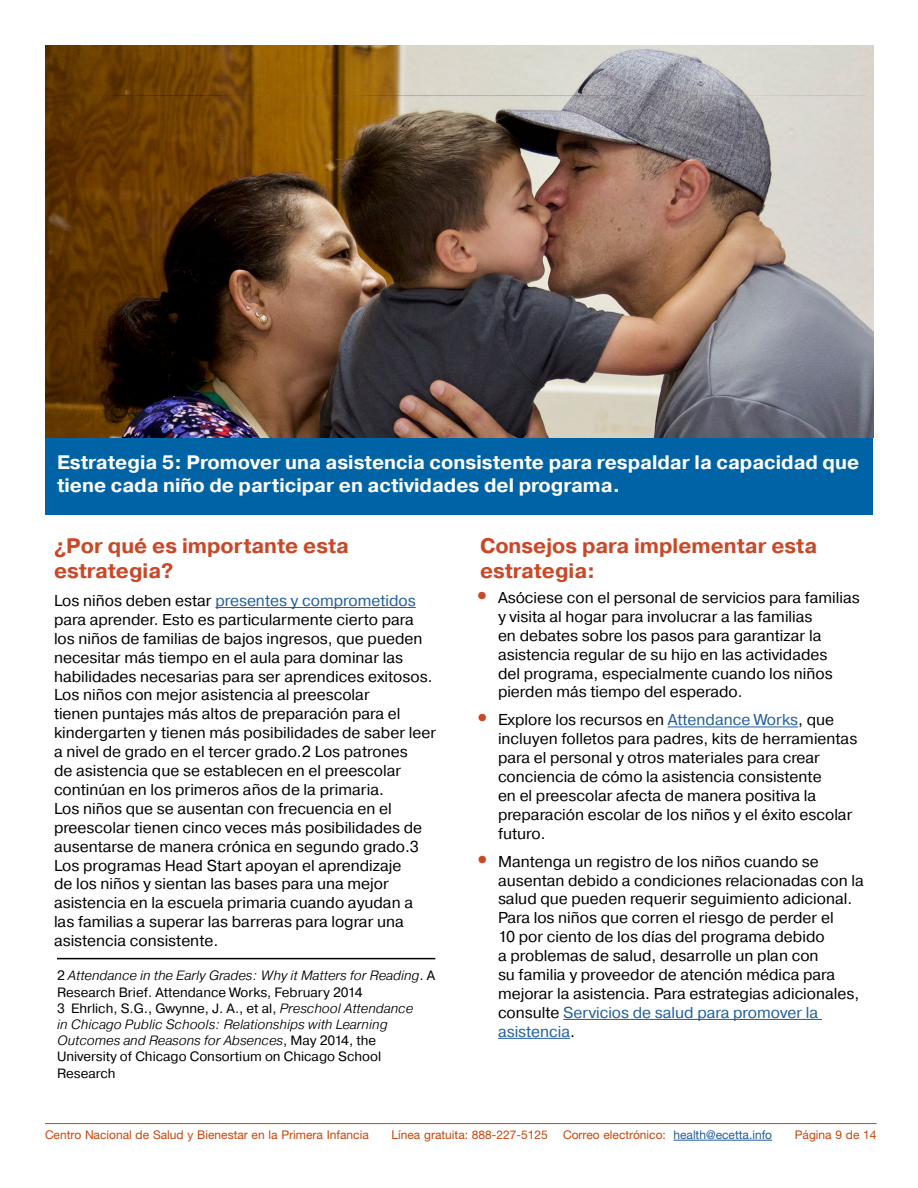
<style>
.page{position:relative;width:918px;height:1188px;background:#fff}
.page>*{position:absolute;margin:0;border:0;box-sizing:border-box;transform-origin:0 0}
.t1{font:700 21px/25.2px "Pragmatica";color:#ca4828}
.t2{font:700 19.5px/23.4px "Pragmatica";color:#fff}
.t3{font:15.75px/18.9px "Pragmatica";color:#000}
.t4{font:italic 300 13.5px/16.2px "Pragmatica";color:#000}
.t5{font:12px "Helvetica Neue LT Std";color:#cb440a}
.s1{color:#215e9e}
.s2{font-weight:400;font-style:normal}
.s3{font-family:"Helvetica Neue LT Std";font-weight:500;font-size:21px;color:#ca4828}
</style>
<div class="page">
<hr style="left:45px;top:1123px;width:832px;height:1px;background:#cb440a">
<hr style="left:673px;top:1140px;width:99px;height:1px;background:#215e9e">
<hr style="left:215px;top:607px;width:201px;height:1px;background:#215e9e">
<hr style="left:57px;top:958px;width:378px;height:1px;background:#000">
<hr style="left:668px;top:727px;width:130px;height:1px;background:#215e9e">
<hr style="left:563px;top:1019px;width:259px;height:1px;background:#215e9e">
<hr style="left:498px;top:1038px;width:72px;height:1px;background:#215e9e">
<div style="left:45px;top:436px;width:828px;height:78px;background:#0063a6"></div>
<img style="left:45px;top:45px;width:828px;height:392px">
<h1 class="t2" style="left:57px;top:451px;width:804px">Estrategia 5: Promover una asistencia consistente para respaldar la capacidad que tiene cada niño de participar en actividades del programa.</h1>
<h2 class="t1" style="left:54px;top:533px;width:296px">¿Por qué es importante esta estrategia?</h2>
<p class="t3" style="left:54px;top:591px;width:384px">Los niños deben estar <span class="s1">presentes y comprometidos </span>para aprender. Esto es particularmente cierto para los niños de familias de bajos ingresos, que pueden necesitar más tiempo en el aula para dominar las habilidades necesarias para ser aprendices exitosos.<br>Los niños con mejor asistencia al preescolar<br>tienen puntajes más altos de preparación para el kindergarten y tienen más posibilidades de saber leer a nivel de grado en el tercer grado.2 Los patrones<br>de asistencia que se establecen en el preescolar continúan en los primeros años de la primaria.<br>Los niños que se ausentan con frecuencia en el preescolar tienen cinco veces más posibilidades de ausentarse de manera crónica en segundo grado.3<br>Los programas Head Start apoyan el aprendizaje<br>de los niños y sientan las bases para una mejor asistencia en la escuela primaria cuando ayudan a las familias a superar las barreras para lograr una asistencia consistente.</p>
<p class="t4" style="left:57px;top:967px;width:380px"><span class="s2">2</span> Attendance in the Early Grades: Why it Matters for Reading<span class="s2">. A Research Brief. Attendance Works, February 2014<br>3 Ehrlich, S.G., Gwynne, J. A., et al,</span> Preschool Attendance<br>in Chicago Public Schools: Relationships with Learning Outcomes and Reasons for Absences<span class="s2">, May 2014, the University of Chicago Consortium on Chicago School Research</span></p>
<h2 class="t1" style="left:480px;top:533px;width:339px">Consejos para implementar esta estrategia:</h2>
<p class="t3" style="left:498px;top:588px;width:363px;text-indent:-21px"><span class="s3">•</span> Asóciese con el personal de servicios para familias y visita al hogar para involucrar a las familias<br>en debates sobre los pasos para garantizar la asistencia regular de su hijo en las actividades<br>del programa, especialmente cuando los niños pierden más tiempo del esperado.</p>
<p class="t3" style="left:498px;top:711px;width:361px;text-indent:-21px"><span class="s3">•</span> Explore los recursos en <span class="s1">Attendance Works</span>, que incluyen folletos para padres, kits de herramientas para el personal y otros materiales para crear conciencia de cómo la asistencia consistente<br>en el preescolar afecta de manera positiva la preparación escolar de los niños y el éxito escolar futuro.</p>
<p class="t3" style="left:498px;top:852px;width:367px;text-indent:-21px"><span class="s3">•</span> Mantenga un registro de los niños cuando se ausentan debido a condiciones relacionadas con la salud que pueden requerir seguimiento adicional.<br>Para los niños que corren el riesgo de perder el<br>10 por ciento de los días del programa debido<br>a problemas de salud, desarrolle un plan con<br>su familia y proveedor de atención médica para mejorar la asistencia. Para estrategias adicionales, consulte <span class="s1">Servicios de salud para promover la asistencia</span>.</p>
<p class="t5" style="left:45px;top:1128px;width:325px">Centro Nacional de Salud y Bienestar en la Primera Infancia</p>
<p class="t5" style="left:391px;top:1128px;width:158px">Línea gratuita: 888-227-5125</p>
<p class="t5" style="left:563px;top:1128px;width:211px">Correo electrónico: <span class="s1">health@ecetta.info</span></p>
<p class="t5" style="left:795px;top:1128px;width:83px">Página 9 de 14</p>
</div>
